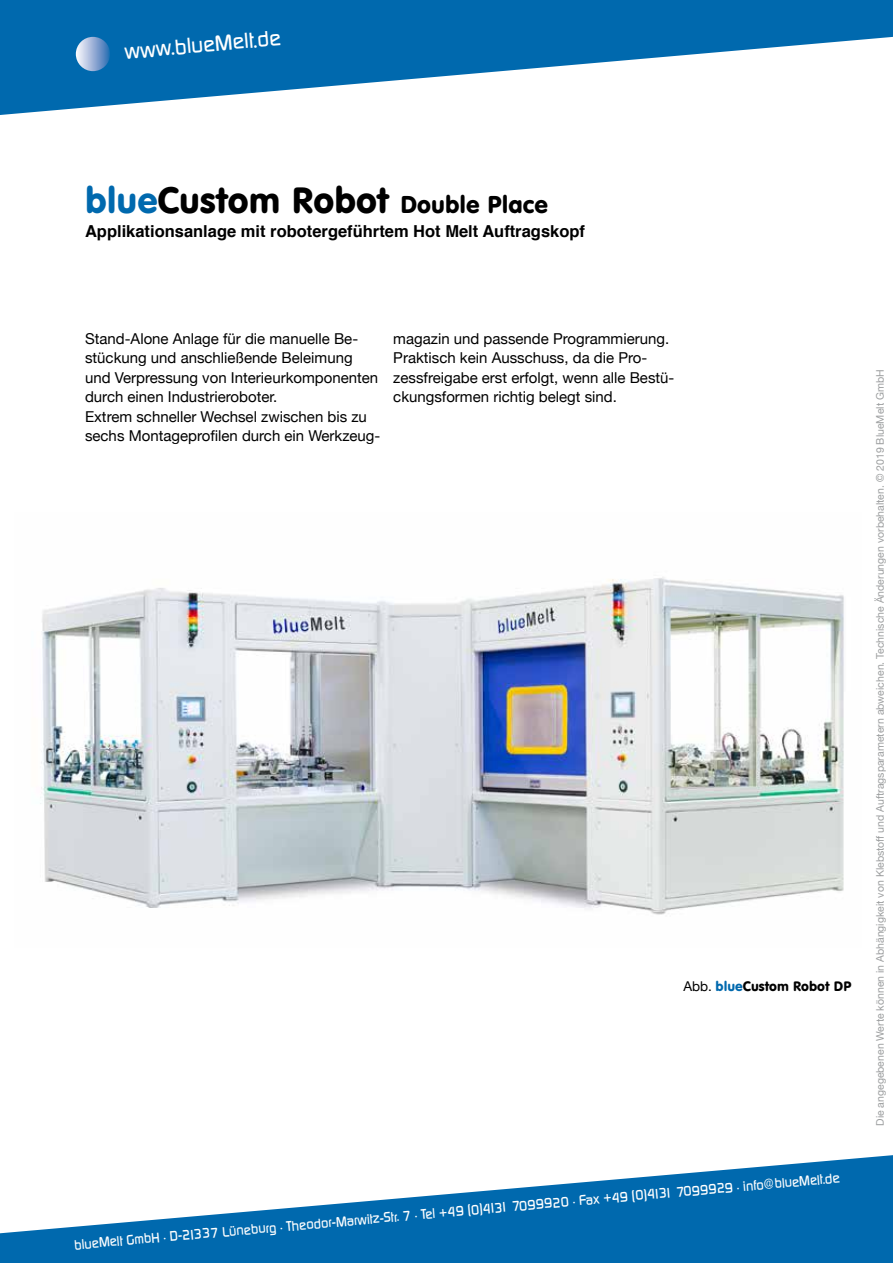
<style>
.page{position:relative;width:893px;height:1263px;background:#fff}
.page>*{position:absolute;margin:0;border:0;box-sizing:border-box;transform-origin:0 0}
.t1{font:36px "VAG Rounded BT";color:#000}
.t2{font:500 21px "Digital";color:#fff}
.t3{font:700 16.5px "Helvetica";color:#000}
.t4{font:15px/19.5px "Helvetica Neue";color:#000}
.t5{font:500 13.5px "Digital";color:#fff;scale:.95 1}
.t6{font:13.5px "VAG Rounded BT";color:#000}
.t7{font:10.5px "Helvetica Neue";color:#9c9e9f}
.s1{color:#0069ae}
.s2{font-size:24px}
.s3{font-family:"Helvetica Neue"}
</style>
<div class="page">
<svg style="left:0;top:1155px;width:893px;height:108px;fill:#0069ae"></svg>
<svg style="left:0;top:0;width:893px;height:115px;fill:#0069ae"></svg>
<div style="left:76px;top:37px;width:34px;height:34px;background:linear-gradient(to right,#fff7fd,#3470b4);border-radius:50%"></div>
<img style="left:40px;top:577px;width:804px;height:338px">
<h2 class="t2" style="left:123px;top:39px;width:158px;rotate:-5deg">www.blueMelt.de</h2>
<h1 class="t1" style="left:85px;top:177px;width:464px"><span class="s1">blue</span>Custom Robot <span class="s2">Double Place</span></h1>
<p class="t3" style="left:85px;top:218px;width:501px">Applikationsanlage mit robotergeführtem Hot Melt Auftragskopf</p>
<p class="t4" style="left:85px;top:330px;width:297px">Stand-Alone Anlage für die manuelle Be&shy;stückung und anschließende Beleimung und Verpressung von Interieurkomponenten durch einen Industrieroboter.<br>Extrem schneller Wechsel zwischen bis zu sechs Montageprofilen durch ein Werkzeug-</p>
<p class="t4" style="left:393px;top:330px;width:283px">magazin und passende Programmierung.<br>Praktisch kein Ausschuss, da die Pro&shy;zessfreigabe erst erfolgt, wenn alle Bestü&shy;ckungsformen richtig belegt sind.</p>
<p class="t6" style="left:683px;top:977px;width:170px"><span class="s3">Abb.</span> <span class="s1">blue</span>Custom Robot DP</p>
<p class="t5" style="left:74px;top:1237px;width:810px;rotate:-5deg">blueMelt GmbH • D-21337 Lüneburg • Theodor-Marwitz-Str. 7 • Tel +49 (0)4131 7099920 • Fax +49 (0)4131 7099929 • info@blueMelt.de</p>
<p class="t7" style="left:872px;top:1126px;width:758px;rotate:-90deg">Die angegebenen Werte können in Abhängigkeit von Klebstoff und Auftragsparametern abweichen. Technische Änderungen vorbehalten. © 2019 BlueMelt GmbH</p>
</div>
